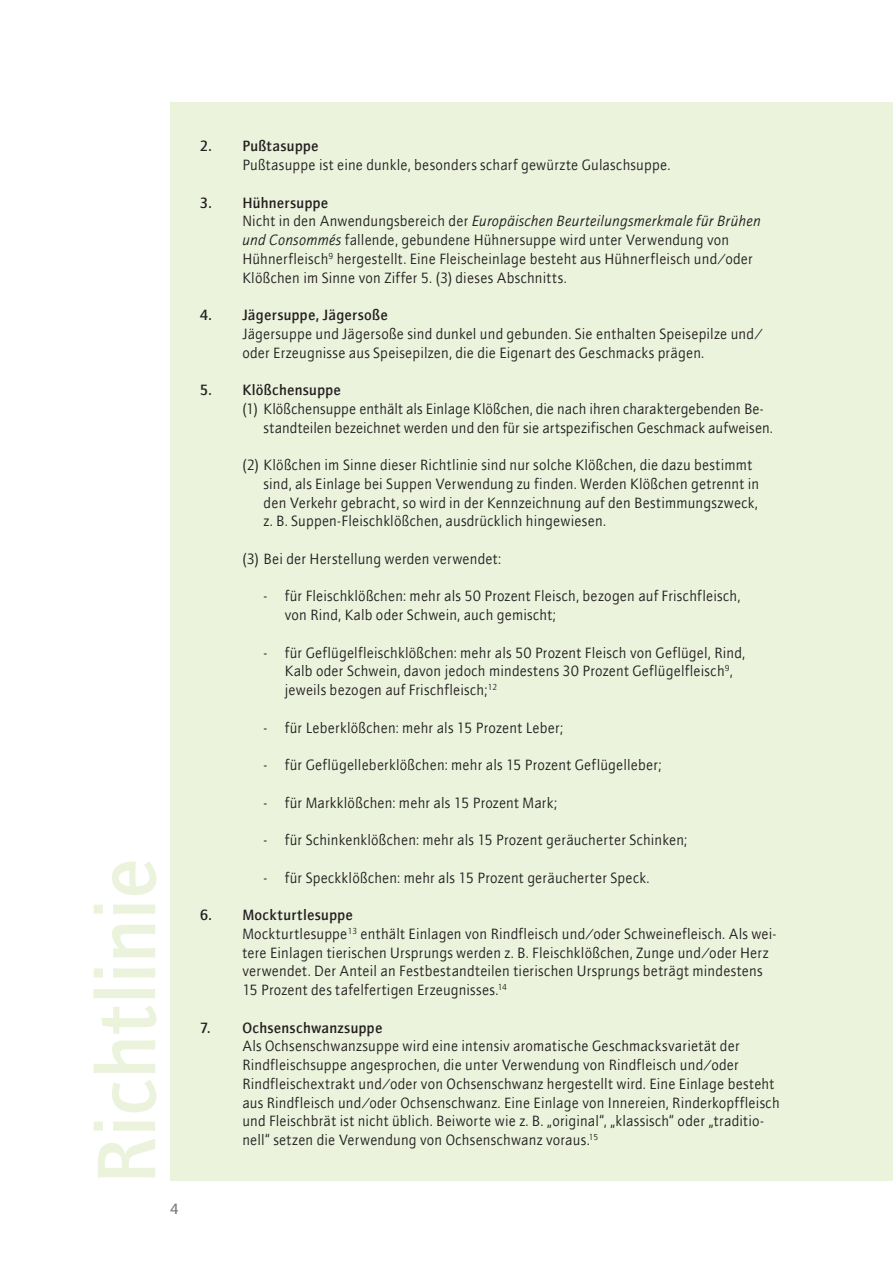
<style>
.page{position:relative;width:893px;height:1263px;background:#fff}
.page>*{position:absolute;margin:0;border:0;box-sizing:border-box;transform-origin:0 0}
.t1{font:500 84px "ITC Quay Sans";letter-spacing:-.01em;color:#ebf3dd}
.Copy{font:15px/18.8px "ITC Quay Sans";letter-spacing:.01em;color:#231f20}
.Copy_Auszeichnung{font:500 15px "ITC Quay Sans";letter-spacing:.02em;color:#231f20}
.Copy_Auszeichnung-2{font:500 15px "ITC Quay Sans";color:#7b7c7e}
.s1{font-style:italic}
</style>
<div class="page">
<div style="left:170px;top:102px;width:723px;height:1078px;background:#ebf3dd"></div>
<h1 class="t1" style="left:75px;top:1184px;width:328px;rotate:-90deg">Richtlinie</h1>
<p class="Copy_Auszeichnung-2" style="left:170px;top:1200px;width:10px">4</p>
<p class="Copy_Auszeichnung" style="left:200px;top:137px;width:120px">2. Pußtasuppe</p>
<p class="Copy" style="left:242px;top:155px;width:430px">Pußtasuppe ist eine dunkle, besonders scharf gewürzte Gulaschsuppe.</p>
<p class="Copy_Auszeichnung" style="left:200px;top:193px;width:130px">3. Hühnersuppe</p>
<p class="Copy" style="left:242px;top:211px;width:520px">Nicht in den Anwendungsbereich der <span class="s1">Europäischen Beurteilungsmerkmale für Brühen und Consommés</span> fallende, gebundene Hühnersuppe wird unter Verwendung von Hühnerfleisch<sup>9</sup> hergestellt. Eine Fleischeinlage besteht aus Hühnerfleisch und/oder Klößchen im Sinne von Ziffer 5. (3) dieses Abschnitts.</p>
<p class="Copy_Auszeichnung" style="left:200px;top:306px;width:190px">4. Jägersuppe, Jägersoße</p>
<p class="Copy" style="left:242px;top:324px;width:522px">Jägersuppe und Jägersoße sind dunkel und gebunden. Sie enthalten Speisepilze und/ oder Erzeugnisse aus Speisepilzen, die die Eigenart des Geschmacks prägen.</p>
<p class="Copy_Auszeichnung" style="left:200px;top:381px;width:143px">5. Klößchensuppe</p>
<p class="Copy" style="left:264px;top:399px;width:511px;text-indent:-21px">(1) Klößchensuppe enthält als Einlage Klößchen, die nach ihren charaktergebenden Be&shy;standteilen bezeichnet werden und den für sie artspezifischen Geschmack aufweisen.</p>
<p class="Copy" style="left:264px;top:455px;width:497px;text-indent:-21px">(2) Klößchen im Sinne dieser Richtlinie sind nur solche Klößchen, die dazu bestimmt sind, als Einlage bei Suppen Verwendung zu finden. Werden Klößchen getrennt in den Verkehr gebracht, so wird in der Kennzeichnung auf den Bestimmungszweck, z. B. Suppen-Fleischklößchen, ausdrücklich hingewiesen.</p>
<p class="Copy" style="left:242px;top:549px;width:260px">(3) Bei der Herstellung werden verwendet:</p>
<p class="Copy" style="left:285px;top:586px;width:457px;text-indent:-21px">- für Fleischklößchen: mehr als 50 Prozent Fleisch, bezogen auf Frischfleisch, von Rind, Kalb oder Schwein, auch gemischt;</p>
<p class="Copy" style="left:285px;top:643px;width:462px;text-indent:-21px">- für Geflügelfleischklößchen: mehr als 50 Prozent Fleisch von Geflügel, Rind,<br>Kalb oder Schwein, davon jedoch mindestens 30 Prozent Geflügelfleisch<sup>9</sup>, jeweils bezogen auf Frischfleisch;<sup>12</sup></p>
<p class="Copy" style="left:264px;top:718px;width:301px">- für Leberklößchen: mehr als 15 Prozent Leber;</p>
<p class="Copy" style="left:264px;top:755px;width:399px">- für Geflügelleberklößchen: mehr als 15 Prozent Geflügelleber;</p>
<p class="Copy" style="left:264px;top:793px;width:295px">- für Markklößchen: mehr als 15 Prozent Mark;</p>
<p class="Copy" style="left:264px;top:830px;width:425px">- für Schinkenklößchen: mehr als 15 Prozent geräucherter Schinken;</p>
<p class="Copy" style="left:264px;top:868px;width:387px">- für Speckklößchen: mehr als 15 Prozent geräucherter Speck.</p>
<p class="Copy_Auszeichnung" style="left:200px;top:906px;width:155px">6. Mockturtlesuppe</p>
<p class="Copy" style="left:242px;top:924px;width:536px">Mockturtlesuppe<sup>13</sup> enthält Einlagen von Rindfleisch und/oder Schweinefleisch. Als wei&shy;tere Einlagen tierischen Ursprungs werden z. B. Fleischklößchen, Zunge und/oder Herz verwendet. Der Anteil an Festbestandteilen tierischen Ursprungs beträgt mindestens 15 Prozent des tafelfertigen Erzeugnisses.<sup>14</sup></p>
<p class="Copy_Auszeichnung" style="left:200px;top:1018px;width:184px">7. Ochsenschwanzsuppe</p>
<p class="Copy" style="left:242px;top:1036px;width:539px">Als Ochsenschwanzsuppe wird eine intensiv aromatische Geschmacksvarietät der Rindfleischsuppe angesprochen, die unter Verwendung von Rindfleisch und/oder Rindfleischextrakt und/oder von Ochsenschwanz hergestellt wird. Eine Einlage besteht aus Rindfleisch und/oder Ochsenschwanz. Eine Einlage von Innereien, Rinderkopffleisch und Fleischbrät ist nicht üblich. Beiworte wie z. B. „original“, „klassisch“ oder „traditio&shy;nell“ setzen die Verwendung von Ochsenschwanz voraus.<sup>15</sup></p>
</div>
